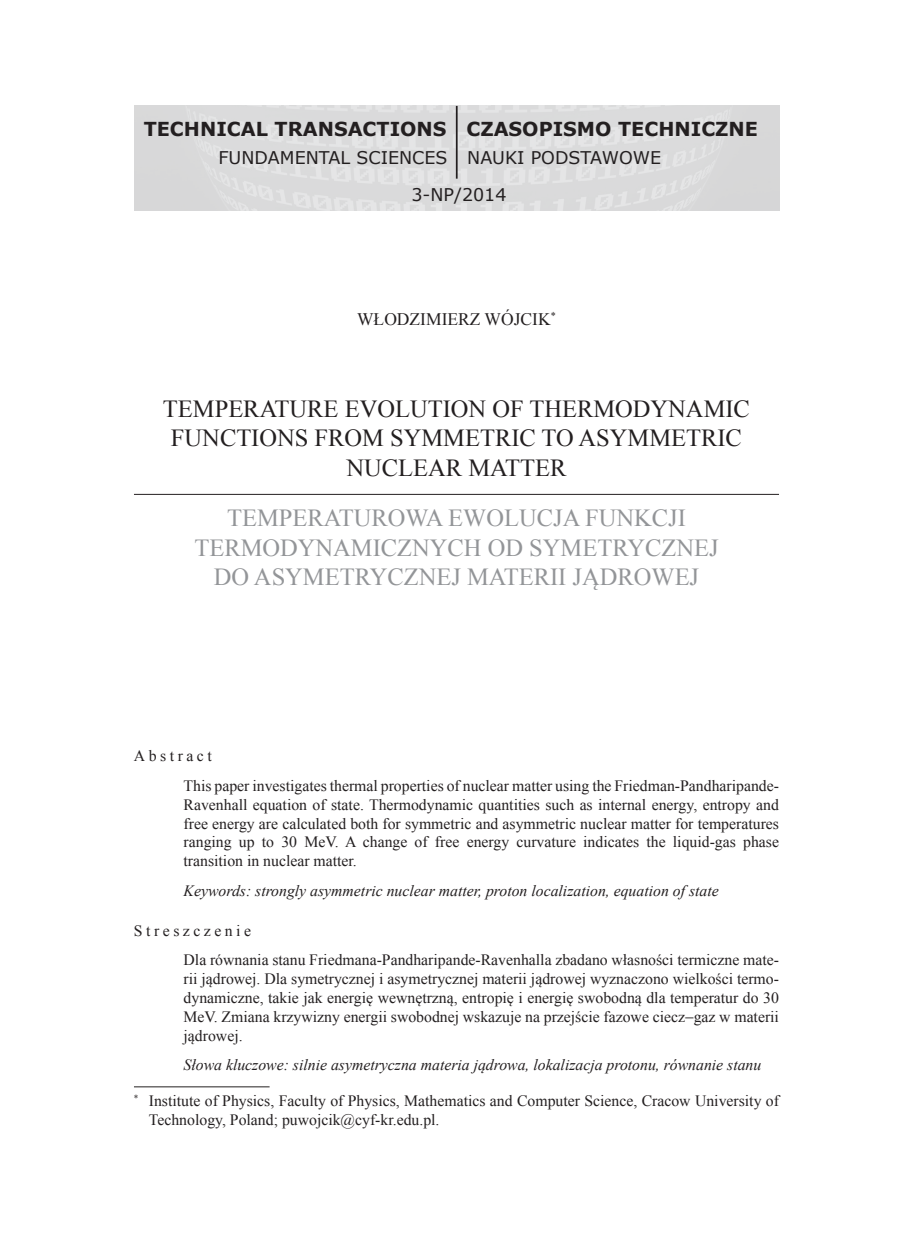
<style>
.page{position:relative;width:913px;height:1260px;background:#fff}
.page>*{position:absolute;margin:0;border:0;box-sizing:border-box;transform-origin:0 0}
.tytul_artukulu_angie{font:24.5px/29.4px "Times New Roman";color:#939598;text-align:center}
.tytul_artykulu{font:24.5px/29.4px "Times New Roman";color:#231f20;text-align:center}
.t1{font:700 19.25px "Verdana";color:#231f20}
.t2{font:17.5px "Verdana";color:#231f20}
.autor{font:17.5px "Times New Roman";color:#231f20}
.streszczenie_tekst{font:15.75px/18.9px "Times New Roman";color:#231f20;text-align:justify}
.slowa_kluczowe{font:italic 15.75px "Times New Roman";color:#231f20}
.przypis_cz{font:15.75px/18.9px "Times New Roman";color:#231f20}
.streszczenie{font:15.75px "Times New Roman";letter-spacing:.22em;color:#231f20}
</style>
<div class="page">
<hr style="left:134px;top:494px;width:645px;height:1px;background:#231f20">
<hr style="left:134px;top:1086px;width:136px;height:1px;background:#231f20">
<img style="left:134px;top:106px;width:645px;height:104px">
<hr style="left:456px;top:106px;width:2px;height:73px;background:#231f20">
<p class="t1" style="left:144px;top:115px;width:304px">TECHNICAL TRANSACTIONS</p>
<p class="t2" style="left:218px;top:145px;width:230px">FUNDAMENTAL SCIENCES</p>
<p class="t2" style="left:411px;top:183px;width:97px">3-NP/2014</p>
<p class="t1" style="left:466px;top:115px;width:293px">CZASOPISMO TECHNICZNE</p>
<p class="t2" style="left:467px;top:145px;width:195px">NAUKI PODSTAWOWE</p>
<p class="autor" style="left:357px;top:307px;width:200px">WŁODZIMIERZ WÓJCIK<sup>*</sup></p>
<p class="tytul_artykulu" style="left:163px;top:394px;width:588px">TEMPERATURE EVOLUTION OF THERMODYNAMIC<br>FUNCTIONS FROM SYMMETRIC TO ASYMMETRIC<br>NUCLEAR MATTER</p>
<p class="tytul_artukulu_angie" style="left:194px;top:503px;width:526px">TEMPERATUROWA EWOLUCJA FUNKCJI<br>TERMODYNAMICZNYCH OD SYMETRYCZNEJ<br>DO ASYMETRYCZNEJ MATERII JĄDROWEJ</p>
<p class="streszczenie" style="left:134px;top:746px;width:79px">Abstract</p>
<p class="streszczenie_tekst" style="left:184px;top:776px;width:597px">This paper investigates thermal properties of nuclear matter using the Friedman-Pandharipande-Ravenhall equation of state. Thermodynamic quantities such as internal energy, entropy and free energy are calculated both for symmetric and asymmetric nuclear matter for temperatures ranging up to 30 MeV. A change of free energy curvature indicates the liquid-gas phase transition in nuclear matter.</p>
<p class="slowa_kluczowe" style="left:184px;top:880px;width:537px">Keywords: strongly asymmetric nuclear matter, proton localization, equation of state</p>
<p class="streszczenie" style="left:134px;top:920px;width:119px">Streszczenie</p>
<p class="streszczenie_tekst" style="left:184px;top:950px;width:597px">Dla równania stanu Friedmana-Pandharipande-Ravenhalla zbadano własności termiczne mate&shy;rii jądrowej. Dla symetrycznej i asymetrycznej materii jądrowej wyznaczono wielkości termo&shy;dynamiczne, takie jak energię wewnętrzną, entropię i energię swobodną dla temperatur do 30<br>MeV. Zmiana krzywizny energii swobodnej wskazuje na przejście fazowe ciecz gaz w materii jądrowej.</p>
<p class="slowa_kluczowe" style="left:184px;top:1054px;width:579px">Słowa kluczowe: silnie asymetryczna materia jądrowa, lokalizacja protonu, równanie stanu</p>
<p class="przypis_cz" style="left:149px;top:1091px;width:631px;text-indent:-15px"><sup>*</sup> Institute of Physics, Faculty of Physics, Mathematics and Computer Science, Cracow University of<br>Technology, Poland; puwojcik@cyf-kr.edu.pl.</p>
</div>
